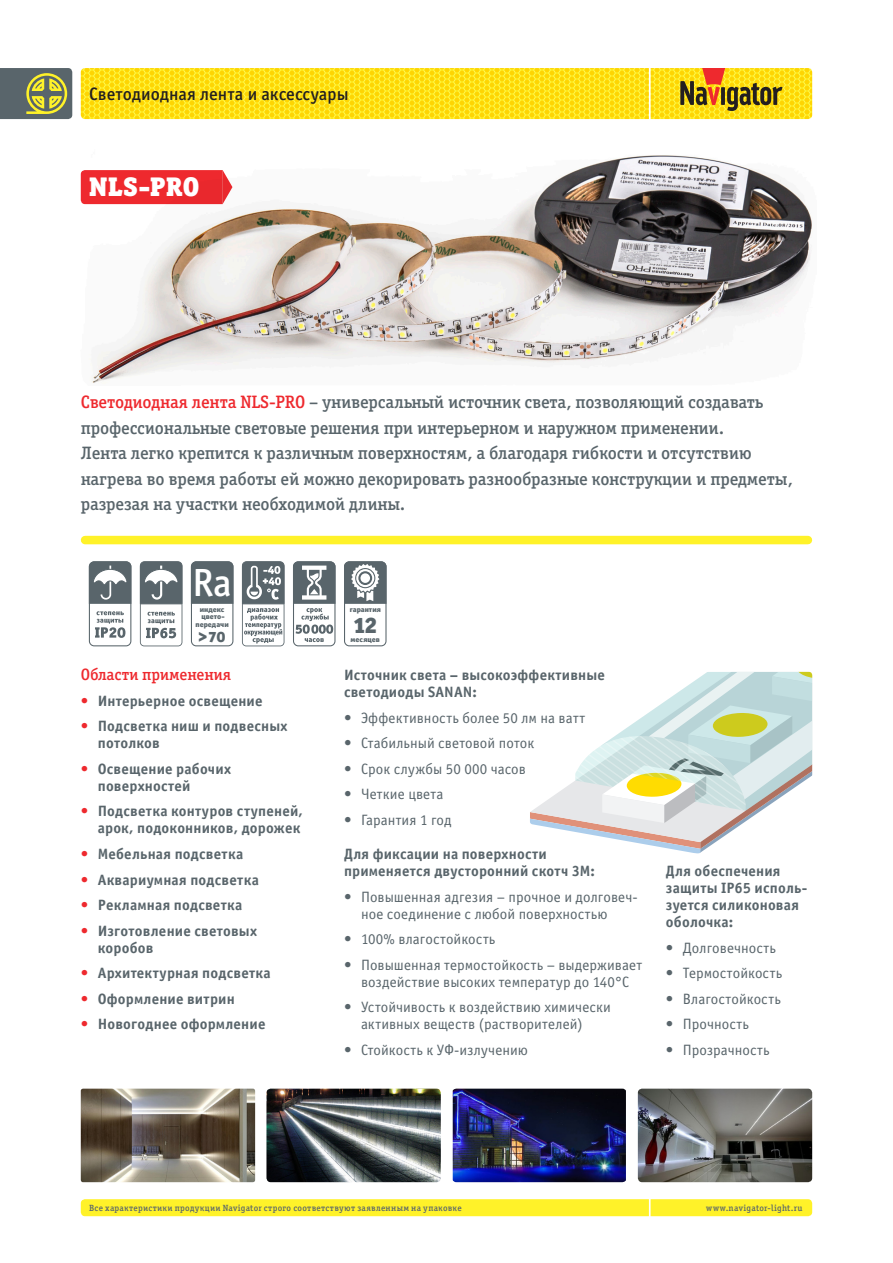
<style>
.page{position:relative;width:893px;height:1263px;background:#fff}
.page>*{position:absolute;margin:0;border:0;box-sizing:border-box;transform-origin:0 0}
.t1{font:39.3px "Officina Sans Medium ITC";color:#fff}
.t2{font:900 27px "Officina Serif ITC";letter-spacing:.015em;color:#fff}
.t3{font:22.5px "Officina Sans Black ITC";color:#59656b}
.t4{font:500 18px/25.5px "Officina Serif ITC";letter-spacing:-.01em;color:#59656b}
.t5{font:18px "Officina Sans Medium ITC";color:#231f20}
.t6{font:500 16.5px "Officina Serif ITC";letter-spacing:-.01em;color:#ee292e}
.t7{font:15px/17px "Officina Sans Bold ITC";letter-spacing:.01em;color:#59656b}
.t8{font:15px/17px "Officina Sans Book ITC";letter-spacing:.005em;color:#59656b}
.t9{font:15px "Officina Sans Black ITC";color:#59656b}
.t10{font:500 9px "Officina Serif ITC";letter-spacing:.03em;color:#59656b}
.t11{font:7.5px/7.5px "Officina Sans Black ITC";color:#59656b;text-align:center}
.s1{color:#ee292e}
.s2{font-family:"Officina Sans Book ITC";color:#ee292e}
</style>
<div class="page">
<svg style="left:81px;top:68px;width:731px;height:51px;background:#f7d819"></svg>
<div style="left:81px;top:1199px;width:731px;height:17px;background:#fff229"></div>
<img style="left:84px;top:155px;width:728px;height:228px">
<svg style="left:0;top:68px;width:72px;height:51px;background:#7a815e"></svg>
<div style="left:85px;top:536px;width:723px;height:8px;background:#fff229"></div>
<div style="left:81px;top:170px;width:151px;height:34px;background:#ee292e"></div>
<img style="left:81px;top:1089px;width:174px;height:93px">
<svg style="left:530px;top:672px;width:282px;height:182px"></svg>
<svg style="left:140px;top:561px;width:42px;height:85px"></svg>
<hr style="left:140px;top:603px;width:42px;height:1px;background:#59656b">
<svg style="left:242px;top:561px;width:42px;height:85px"></svg>
<svg style="left:89px;top:561px;width:42px;height:85px"></svg>
<svg style="left:293px;top:561px;width:42px;height:85px"></svg>
<svg style="left:302px;top:566px;width:24px;height:4px"></svg>
<div style="left:302px;top:595px;width:24px;height:5px;background:#fff"></div>
<svg style="left:191px;top:561px;width:42px;height:85px"></svg>
<svg style="left:344px;top:561px;width:43px;height:85px"></svg>
<img style="left:266px;top:1089px;width:175px;height:93px">
<img style="left:453px;top:1089px;width:173px;height:93px">
<img style="left:638px;top:1089px;width:174px;height:93px">
<p class="t5" style="left:89px;top:82px;width:261px">Светодиодная лента и аксессуары</p>
<p class="t2" style="left:89px;top:169px;width:112px">NLS-PRO</p>
<p class="t4" style="left:81px;top:389px;width:684px"><span class="s1">Светодиодная лента NLS-PRO</span> – универсальный источник света, позволяющий создавать профессиональные световые решения при интерьерном и наружном применении.</p>
<p class="t4" style="left:81px;top:440px;width:714px">Лента легко крепится к различным поверхностям, а благодаря гибкости и отсутствию нагрева во время работы ей можно декорировать разнообразные конструкции и предметы, разрезая на участки необходимой длины.</p>
<p class="t1" style="left:192px;top:556px;width:41px">Ra</p>
<p class="t11" style="left:196px;top:605px;width:35px">индекс цвето&shy;передачи</p>
<p class="t9" style="left:199px;top:626px;width:28px">&gt;70</p>
<p class="t6" style="left:81px;top:664px;width:152px">Области применения</p>
<p class="t7" style="left:81px;top:692px;width:183px"><span class="s2">•</span> Интерьерное освещение</p>
<p class="t7" style="left:98px;top:717px;width:191px;text-indent:-17px"><span class="s2">•</span> Подсветка ниш и подвесных потолков</p>
<p class="t7" style="left:98px;top:760px;width:135px;text-indent:-17px"><span class="s2">•</span> Освещение рабочих поверхностей</p>
<p class="t7" style="left:81px;top:802px;width:224px;text-align:right"><span class="s2">•</span> Подсветка контуров ступеней, арок, подоконников, дорожек</p>
<p class="t7" style="left:81px;top:845px;width:164px"><span class="s2">•</span> Мебельная подсветка</p>
<p class="t7" style="left:81px;top:870px;width:180px"><span class="s2">•</span> Аквариумная подсветка</p>
<p class="t7" style="left:81px;top:896px;width:163px"><span class="s2">•</span> Рекламная подсветка</p>
<p class="t7" style="left:98px;top:921px;width:161px;text-indent:-17px"><span class="s2">•</span> Изготовление световых коробов</p>
<p class="t7" style="left:81px;top:964px;width:192px"><span class="s2">•</span> Архитектурная подсветка</p>
<p class="t7" style="left:81px;top:989px;width:155px"><span class="s2">•</span> Оформление витрин</p>
<p class="t7" style="left:81px;top:1015px;width:186px"><span class="s2">•</span> Новогоднее оформление</p>
<p class="t11" style="left:350px;top:605px;width:33px">гарантия</p>
<p class="t3" style="left:353px;top:609px;width:25px">12</p>
<p class="t11" style="left:351px;top:635px;width:31px">месяцев</p>
<p class="t7" style="left:344px;top:666px;width:262px">Источник света – высокоэффективные светодиоды SANAN:</p>
<p class="t8" style="left:344px;top:709px;width:243px">• Эффективность более 50 лм на ватт</p>
<p class="t8" style="left:344px;top:734px;width:192px">• Стабильный световой поток</p>
<p class="t8" style="left:344px;top:760px;width:183px">• Срок службы 50 000 часов</p>
<p class="t8" style="left:344px;top:785px;width:101px">• Четкие цвета</p>
<p class="t8" style="left:344px;top:811px;width:109px">• Гарантия 1 год</p>
<p class="t7" style="left:344px;top:845px;width:252px">Для фиксации на поверхности применяется двусторонний скотч 3М:</p>
<p class="t8" style="left:361px;top:887px;width:278px;text-indent:-17px">• Повышенная адгезия – прочное и долговеч&shy;ное соединение с любой поверхностью</p>
<p class="t8" style="left:344px;top:930px;width:153px">• 100% влагостойкость</p>
<p class="t8" style="left:344px;top:955px;width:300px;text-align:center">• Повышенная термостойкость – выдерживает воздействие высоких температур до 140°C</p>
<p class="t8" style="left:361px;top:998px;width:251px;text-indent:-17px">• Устойчивость к воздействию химически активных веществ (растворителей)</p>
<p class="t8" style="left:344px;top:1040px;width:186px">• Стойкость к УФ-излучению</p>
<p class="t7" style="left:666px;top:862px;width:143px">Для обеспечения защиты IP65 исполь&shy;зуется силиконовая оболочка:</p>
<p class="t8" style="left:666px;top:938px;width:112px">• Долговечность</p>
<p class="t8" style="left:666px;top:964px;width:118px">• Термостойкость</p>
<p class="t8" style="left:666px;top:989px;width:117px">• Влагостойкость</p>
<p class="t8" style="left:666px;top:1015px;width:85px">• Прочность</p>
<p class="t8" style="left:666px;top:1040px;width:105px">• Прозрачность</p>
<p class="t10" style="left:89px;top:1202px;width:374px">Все характеристики продукции Navigator строго соответствуют заявленным на упаковке</p>
<p class="t10" style="left:706px;top:1202px;width:98px">www.navigator-light.ru</p>
</div>
